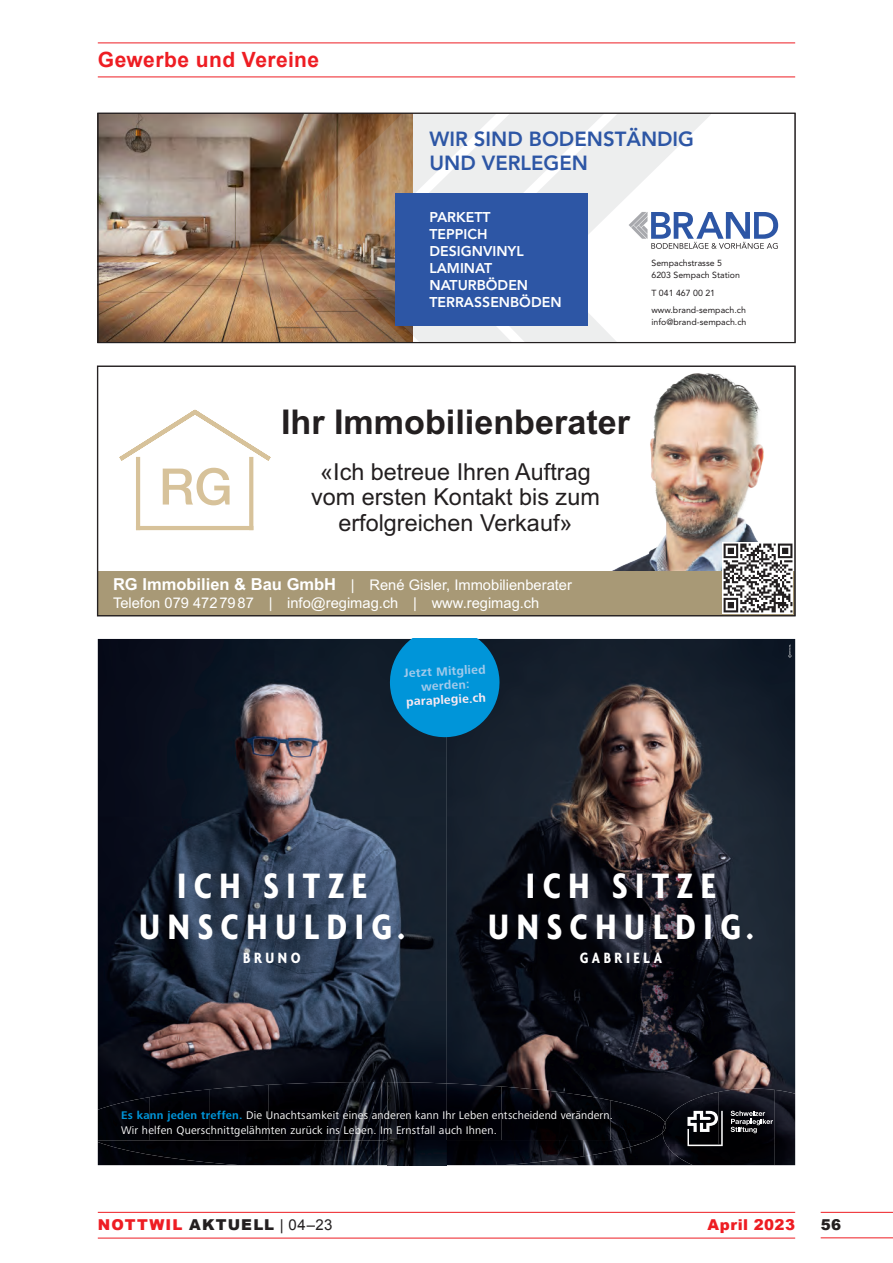
<style>
.page{position:relative;width:893px;height:1263px;background:#fff}
.page>*{position:absolute;margin:0;border:0;box-sizing:border-box;transform-origin:0 0}
.t1{font:700 condensed 38.25px/40.8px "Agenda";letter-spacing:.2em;color:#fff;text-align:center}
.t2{font:700 34.2px "Arial";color:#231f20}
.t3{font:23.4px/25.3px "Arial";color:#231f20;text-align:center}
.t4{font:700 21px "Arial";letter-spacing:.02em;color:#ee1d23}
.t5{font:800 20.4px/24.5px "Avenir";color:#2d56a5}
.t6{font:700 condensed 16.2px "Agenda";letter-spacing:.22em;color:#fff}
.t7{font:900 15px "Arial";letter-spacing:.065em;color:#ee1d23}
.t8{font:900 15px "Arial";letter-spacing:.035em;color:#ee1d23}
.t9{font:900 15px "Arial";color:#231f20}
.t10{font:14.7px/17.7px "Arial";color:#fff}
.t11{font:800 14.1px/17px "Avenir";color:#fff}
.t12{font:700 12.45px/14.2px "Frutiger Next Pro";color:#a2caeb;text-align:center}
.t13{font:700 12.45px "Frutiger Next Pro";color:#fce9f1}
.t14{font:11.4px/15.3px "Frutiger Next Pro";letter-spacing:.015em;color:#fff}
.t15{font:8.85px/12px "Avenir";color:#231f20}
.s1{font-weight:700;font-size:16.5px}
.s2{font-weight:700;color:#0095d9}
.s3{color:#231f20}
.s4{font-weight:400;color:#231f20}
</style>
<div class="page">
<hr style="left:98px;top:43px;width:697px;height:1px;background:#ee1d23">
<hr style="left:98px;top:77px;width:697px;height:1px;background:#ee1d23">
<hr style="left:821px;top:1212px;width:72px;height:1px;background:#ee1d23">
<hr style="left:821px;top:1237px;width:72px;height:1px;background:#ee1d23">
<hr style="left:98px;top:1212px;width:697px;height:1px;background:#ee1d23">
<hr style="left:98px;top:1238px;width:697px;height:1px;background:#ee1d23">
<img style="left:437px;top:373px;width:327px;height:199px">
<div style="left:97px;top:572px;width:698px;height:44px;background:#a89976"></div>
<img style="left:722px;top:542px;width:70px;height:71px">
<svg style="left:119px;top:409px;width:152px;height:96px"></svg>
<hr style="left:136px;top:459px;width:4px;height:69px;background:#d7c29a">
<svg style="left:249px;top:459px;width:4px;height:69px"></svg>
<hr style="left:138px;top:526px;width:113px;height:4px;background:#d7c29a">
<div style="left:97px;top:366px;width:698px;height:250px;border:1px solid #231f20"></div>
<img style="left:98px;top:639px;width:697px;height:526px">
<img style="left:98px;top:1097px;width:52px;height:43px">
<img style="left:150px;top:1089px;width:59px;height:51px">
<img style="left:209px;top:1085px;width:60px;height:55px">
<img style="left:269px;top:1082px;width:232px;height:58px">
<img style="left:98px;top:1140px;width:485px;height:25px">
<img style="left:501px;top:1086px;width:55px;height:54px">
<img style="left:556px;top:1092px;width:55px;height:48px">
<img style="left:610px;top:1100px;width:53px;height:40px">
<img style="left:583px;top:1140px;width:67px;height:16px">
<img style="left:663px;top:1092px;width:56px;height:52px">
<img style="left:719px;top:1088px;width:56px;height:56px">
<img style="left:775px;top:1090px;width:20px;height:75px">
<img style="left:666px;top:1144px;width:109px;height:21px">
<svg style="left:663px;top:1122px;width:3px;height:10px"></svg>
<svg style="left:687px;top:1111px;width:36px;height:35px"></svg>
<svg style="left:731px;top:1111px;width:42px;height:22px"></svg>
<svg style="left:389px;top:639px;width:112px;height:99px;background:#037db6"></svg>
<svg style="left:788px;top:639px;width:8px;height:18px"></svg>
<img style="left:100px;top:115px;width:195px;height:226px">
<svg style="left:243px;top:115px;width:106px;height:202px;background:#8d6d51"></svg>
<svg style="left:349px;top:115px;width:107px;height:162px;background:#b89e85"></svg>
<svg style="left:456px;top:115px;width:254px;height:119px;fill:#edeeee"></svg>
<svg style="left:295px;top:277px;width:320px;height:64px;background:#bea692"></svg>
<div style="left:395px;top:194px;width:193px;height:132px;background:#2d56a5"></div>
<svg style="left:629px;top:212px;width:149px;height:37px"></svg>
<div style="left:97px;top:113px;width:698px;height:230px;border:1px solid #231f20"></div>
<h3 class="t4" style="left:98px;top:46px;width:223px">Gewerbe und Vereine</h3>
<h3 class="t5" style="left:429px;top:126px;width:266px">WIR SIND BODENSTÄNDIG<br>UND VERLEGEN</h3>
<p class="t11" style="left:429px;top:209px;width:134px">PARKETT<br>TEPPICH<br>DESIGNVINYL<br>LAMINAT<br>NATURBÖDEN<br>TERRASSENBÖDEN</p>
<p class="t15" style="left:651px;top:257px;width:90px">Sempachstrasse 5<br>6203 Sempach Station</p>
<p class="t15" style="left:651px;top:284px;width:96px;line-height:17.5px">T 041 467 00 21 www.brand-sempach.ch</p>
<p class="t15" style="left:651px;top:316px;width:97px">info@brand-sempach.ch</p>
<h2 class="t2" style="left:281px;top:400px;width:350px">Ihr Immobilienberater</h2>
<h3 class="t3" style="left:311px;top:459px;width:290px">«Ich betreue Ihren Auftrag vom ersten Kontakt bis zum erfolgreichen Verkauf»</h3>
<p class="t10" style="left:113px;top:576px;width:460px"><span class="s1">RG Immobilien &amp; Bau GmbH</span> | René Gisler, Immobilienberater<br>Telefon 079 472 79 87 | info@regimag.ch | www.regimag.ch</p>
<p class="t12" style="left:404px;top:666px;width:83px;rotate:-3deg">Jetzt Mitglied werden:</p>
<p class="t13" style="left:406px;top:694px;width:81px;rotate:-3deg">paraplegie.ch</p>
<h1 class="t1" style="left:139px;top:865px;width:267px">ICH SITZE<br>UNSCHULDIG.</h1>
<h1 class="t1" style="left:488px;top:865px;width:267px">ICH SITZE<br>UNSCHULDIG.</h1>
<h3 class="t6" style="left:243px;top:948px;width:59px">BRUNO</h3>
<h3 class="t6" style="left:580px;top:948px;width:84px">GABRIELA</h3>
<p class="t14" style="left:121px;top:1108px;width:493px"><span class="s2">Es kann jeden treffen.</span> Die Unachtsamkeit eines anderen kann Ihr Leben entscheidend verändern.<br>Wir helfen Querschnittgelähmten zurück ins Leben. Im Ernstfall auch Ihnen.</p>
<h3 class="t7" style="left:98px;top:1213px;width:236px">NOTTWIL <span class="s3">AKTUELL</span> <span class="s4">| 04–23</span></h3>
<h3 class="t8" style="left:708px;top:1213px;width:89px">April 2023</h3>
<h3 class="t9" style="left:821px;top:1213px;width:22px">56</h3>
</div>
